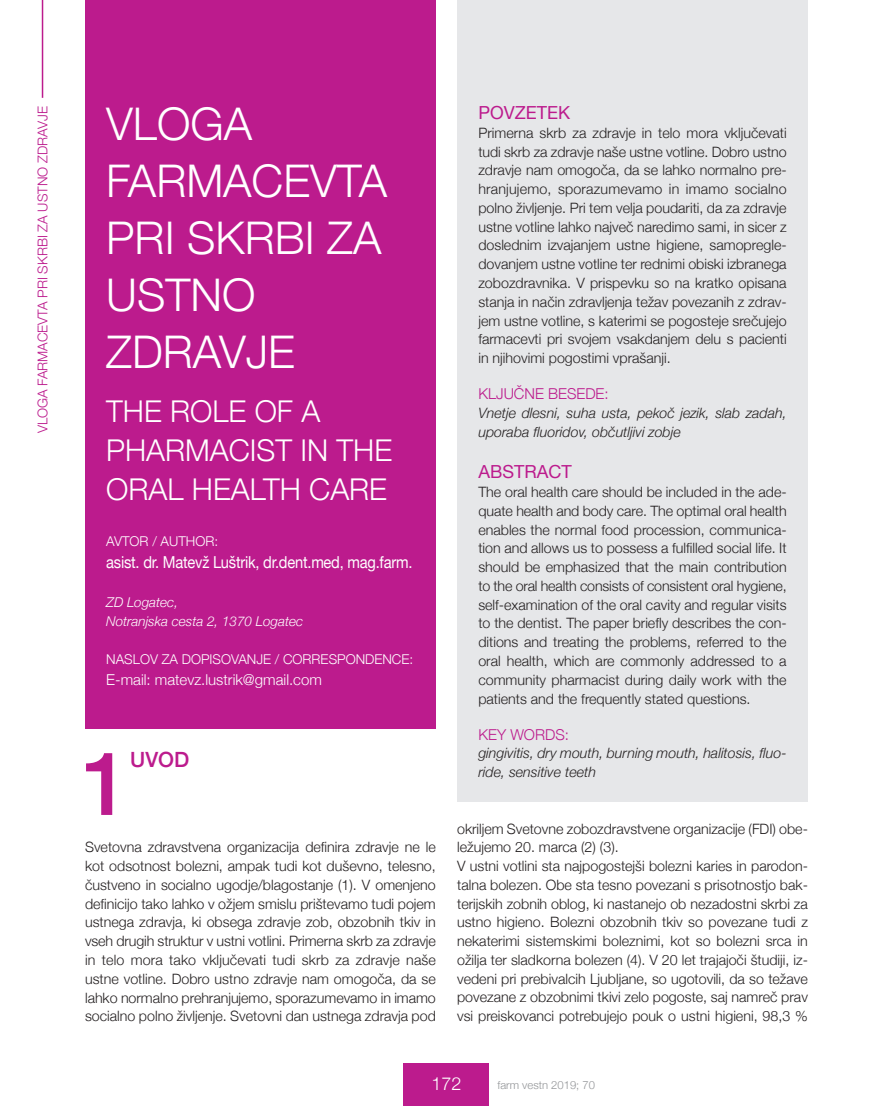
<style>
.page{position:relative;width:893px;height:1106px;background:#fff}
.page>*{position:absolute;margin:0;border:0;box-sizing:border-box;transform-origin:0 0}
.t1{font:500 88.2px "Helvetica Neue";color:#bc1b8d}
.t2{font:300 45px/57px "Helvetica Neue";color:#fff}
.t3{font:300 30px/39px "Helvetica Neue";color:#fff}
.t4{font:500 21px "Helvetica Neue";color:#bc1b8d}
.t5{font:18px "Helvetica Neue";color:#bc1b8d}
.t6{font:300 18px "Helvetica Neue";color:#fff}
.t7{font:16.5px "Helvetica Neue";letter-spacing:-.015em;color:#fff;scale:.89 1}
.t8{font:300 15px "Helvetica Neue";color:#fff}
.t9{font:300 15px "Helvetica Neue";color:#bc1b8d}
.t10{font:300 14.25px/18.8px "Helvetica Neue";color:#231f20;text-align:justify}
.t11{font:italic 300 14.25px/18.8px "Helvetica Neue";color:#231f20}
.t12{font:300 13.5px "Helvetica Neue";color:#fff}
.t13{font:italic 300 13.5px/18.9px "Helvetica Neue";color:#fff}
.t14{font:300 13.5px "Helvetica Neue";color:#bc1b8d}
.t15{font:300 11.25px "Helvetica Neue";color:#939598}
</style>
<div class="page">
<div style="left:404px;top:1063px;width:85px;height:43px;background:#bc1b8d"></div>
<hr style="left:42px;top:0;width:1px;height:98px;background:#bc1b8d">
<div style="left:85px;top:0;width:351px;height:728px;background:#bc1b8d"></div>
<div style="left:457px;top:0;width:351px;height:802px;background:#e6e7e9"></div>
<p class="t14" style="left:35px;top:433px;width:328px;rotate:-90deg">VLOGA FARMACEVTA PRI SKRBI ZA USTNO ZDRAVJE</p>
<h2 class="t2" style="left:106px;top:95px;width:282px">VLOGA<br>FARMACEVTA<br>PRI SKRBI ZA<br>USTNO<br>ZDRAVJE</h2>
<h3 class="t3" style="left:106px;top:391px;width:287px">THE ROLE OF A<br>PHARMACIST IN THE<br>ORAL HEALTH CARE</h3>
<p class="t12" style="left:106px;top:533px;width:113px">AVTOR / AUTHOR:</p>
<p class="t7" style="left:106px;top:552px;width:345px">asist. dr. Matevž Luštrik, dr.dent.med, mag.farm.</p>
<p class="t13" style="left:106px;top:592px;width:198px">ZD Logatec,<br>Notranjska cesta 2, 1370 Logatec</p>
<p class="t12" style="left:106px;top:651px;width:308px">NASLOV ZA DOPISOVANJE / CORRESPONDENCE:</p>
<p class="t8" style="left:106px;top:670px;width:217px">E-mail: matevz.lustrik@gmail.com</p>
<h1 class="t1" style="left:81px;top:729px;width:51px">1</h1>
<h3 class="t4" style="left:130px;top:746px;width:61px">UVOD</h3>
<p class="t10" style="left:85px;top:837px;width:352px">Svetovna zdravstvena organizacija definira zdravje ne le kot odsotnost bolezni, ampak tudi kot duševno, telesno, čustveno in socialno ugodje/blagostanje (1). V omenjeno definicijo tako lahko v ožjem smislu prištevamo tudi pojem ustnega zdravja, ki obsega zdravje zob, obzobnih tkiv in vseh drugih struktur v ustni votlini. Primerna skrb za zdravje in telo mora tako vključevati tudi skrb za zdravje naše ustne votline. Dobro ustno zdravje nam omogoča, da se lahko normalno prehranjujemo, sporazumevamo in imamo socialno polno življenje. Svetovni dan ustnega zdravja pod</p>
<p class="t5" style="left:478px;top:102px;width:93px">POVZETEK</p>
<p class="t10" style="left:478px;top:123px;width:310px">Primerna skrb za zdravje in telo mora vključevati tudi skrb za zdravje naše ustne votline. Dobro ustno zdravje nam omogoča, da se lahko normalno pre&shy;hranjujemo, sporazumevamo in imamo socialno polno življenje. Pri tem velja poudariti, da za zdravje ustne votline lahko največ naredimo sami, in sicer z doslednim izvajanjem ustne higiene, samopregle&shy;dovanjem ustne votline ter rednimi obiski izbranega zobozdravnika. V prispevku so na kratko opisana stanja in način zdravljenja težav povezanih z zdrav&shy;jem ustne votline, s katerimi se pogosteje srečujejo farmacevti pri svojem vsakdanjem delu s pacienti in njihovimi pogostimi vprašanji.</p>
<p class="t9" style="left:478px;top:384px;width:132px">KLJUČNE BESEDE:</p>
<p class="t11" style="left:478px;top:403px;width:310px">Vnetje dlesni, suha usta, pekoč jezik, slab zadah, uporaba fluoridov, občutljivi zobje</p>
<p class="t5" style="left:478px;top:461px;width:95px">ABSTRACT</p>
<p class="t10" style="left:478px;top:482px;width:310px">The oral health care should be included in the ade&shy;quate health and body care. The optimal oral health enables the normal food procession, communica&shy;tion and allows us to possess a fulfilled social life. It should be emphasized that the main contribution to the oral health consists of consistent oral hygiene, self-examination of the oral cavity and regular visits to the dentist. The paper briefly describes the con&shy;ditions and treating the problems, referred to the oral health, which are commonly addressed to a community pharmacist during daily work with the patients and the frequently stated questions.</p>
<p class="t9" style="left:478px;top:725px;width:92px">KEY WORDS:</p>
<p class="t11" style="left:478px;top:743px;width:310px">gingivitis, dry mouth, burning mouth, halitosis, fluo&shy;ride, sensitive teeth</p>
<p class="t10" style="left:457px;top:818px;width:352px;text-align:left">okriljem Svetovne zobozdravstvene organizacije (FDI) obe&shy;ležujemo 20. marca (2) (3).<br>V ustni votlini sta najpogostejši bolezni karies in parodon&shy;talna bolezen. Obe sta tesno povezani s prisotnostjo bak&shy;terijskih zobnih oblog, ki nastanejo ob nezadostni skrbi za ustno higieno. Bolezni obzobnih tkiv so povezane tudi z nekaterimi sistemskimi boleznimi, kot so bolezni srca in ožilja ter sladkorna bolezen (4). V 20 let trajajoči študiji, iz&shy;vedeni pri prebivalcih Ljubljane, so ugotovili, da so težave povezane z obzobnimi tkivi zelo pogoste, saj namreč prav vsi preiskovanci potrebujejo pouk o ustni higieni, 98,3 %</p>
<p class="t6" style="left:431px;top:1072px;width:32px">172</p>
<p class="t15" style="left:497px;top:1078px;width:99px">farm vestn 2019; 70</p>
</div>
